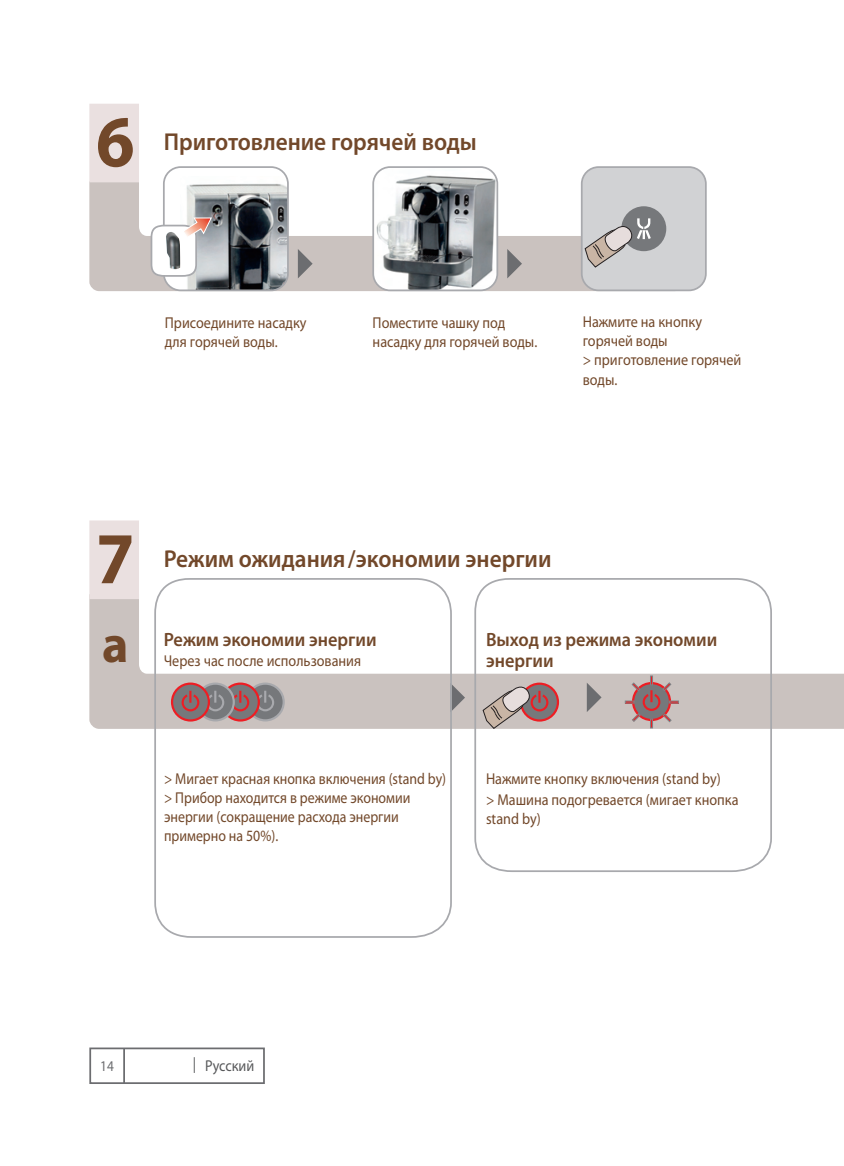
<style>
.page{position:relative;width:844px;height:1166px;background:#fff}
.page>*{position:absolute;margin:0;border:0;box-sizing:border-box;transform-origin:0 0}
.t1{font:700 73.5px "Myriad Pro";color:#72482a;scale:.95 1}
.t2{font:700 52.5px "Myriad Pro";color:#72482a;scale:.95 1}
.t3{font:600 24.5px "Myriad Pro";color:#72482a;scale:.95 1}
.t4{font:600 19.25px/21px "Myriad Pro";color:#72482a;scale:.95 1}
.t5{font:15.75px/19.2px "Myriad Pro";color:#72482a;scale:.9 1}
.t6{font:15.75px/19.2px "Myriad Pro";color:#72482a;scale:.88 1}
.t7{font:15.75px "Myriad Pro";color:#57585a;scale:.9 1}
.t8{font:14.88px "Myriad Pro";color:#6c6d70;scale:.9 1}
</style>
<div class="page">
<svg style="left:89px;top:599px;width:754px;height:130px;fill:#cac2bf"></svg>
<svg style="left:89px;top:182px;width:504px;height:109px;fill:#cac2bf"></svg>
<div style="left:89px;top:104px;width:50px;height:78px;background:#eae0e0"></div>
<div style="left:164px;top:167px;width:124px;height:123px;background:#fff;border-radius:17px"></div>
<img style="left:186px;top:176px;width:102px;height:114px">
<div style="left:163px;top:166px;width:126px;height:125px;border:2px solid #a8a9ad;border-radius:17px"></div>
<svg style="left:298px;top:249px;width:14px;height:29px"></svg>
<svg style="left:507px;top:249px;width:15px;height:29px"></svg>
<img style="left:373px;top:169px;width:124px;height:121px;border-radius:17px">
<div style="left:372px;top:166px;width:126px;height:125px;border:2px solid #a8a9ad;border-radius:17px"></div>
<svg style="left:150px;top:217px;width:62px;height:61px"></svg>
<div style="left:581px;top:167px;width:124px;height:123px;background:#d1d2d4;border-radius:17px"></div>
<div style="left:621px;top:206px;width:45px;height:45px;background:#76787b;border-radius:50%"></div>
<div style="left:580px;top:166px;width:126px;height:125px;border:2px solid #a8a9ad;border-radius:17px"></div>
<svg style="left:584px;top:218px;width:66px;height:50px"></svg>
<div style="left:89px;top:520px;width:50px;height:79px;background:#eae0e0"></div>
<svg style="left:452px;top:683px;width:13px;height:29px"></svg>
<div style="left:89px;top:1047px;width:176px;height:37px;border:2px solid #6c6d70"></div>
<hr style="left:123px;top:1048px;width:2px;height:35px;background:#6c6d70">
<svg style="left:153px;top:578px;width:299px;height:360px"></svg>
<svg style="left:473px;top:578px;width:299px;height:294px"></svg>
<h1 class="t1" style="left:96px;top:114px;width:42px">6</h1>
<h3 class="t3" style="left:164px;top:132px;width:331px">Приготовление горячей воды</h3>
<p class="t5" style="left:165px;top:314px;width:159px">Присоедините насадку для горячей воды.</p>
<p class="t5" style="left:582px;top:313px;width:178px">Нажмите на кнопку горячей воды<br>&gt; приготовление горячей воды.</p>
<p class="t5" style="left:372px;top:314px;width:184px">Поместите чашку под насадку для горячей воды.</p>
<h1 class="t1" style="left:96px;top:530px;width:42px">7</h1>
<h2 class="t2" style="left:102px;top:624px;width:29px">a</h2>
<h3 class="t3" style="left:164px;top:549px;width:409px">Режим ожидания/экономии энергии</h3>
<p class="t4" style="left:164px;top:630px;width:225px">Режим экономии энергии</p>
<p class="t5" style="left:164px;top:652px;width:221px">Через час после использования</p>
<p class="t4" style="left:486px;top:630px;width:245px">Выход из режима экономии энергии</p>
<p class="t6" style="left:164px;top:769px;width:322px">&gt; Мигает красная кнопка включения (stand by) &gt; Прибор находится в режиме экономии энергии (сокращение расхода энергии примерно на 50%).</p>
<p class="t5" style="left:486px;top:769px;width:282px;line-height:20.8px">Нажмите кнопку включения (stand by)<br>&gt; Машина подогревается (мигает кнопка</p>
<p class="t5" style="left:486px;top:810px;width:62px">stand by)</p>
<p class="t8" style="left:100px;top:1060px;width:17px">14</p>
<p class="t7" style="left:193px;top:1059px;width:70px">| Русский</p>
</div>
